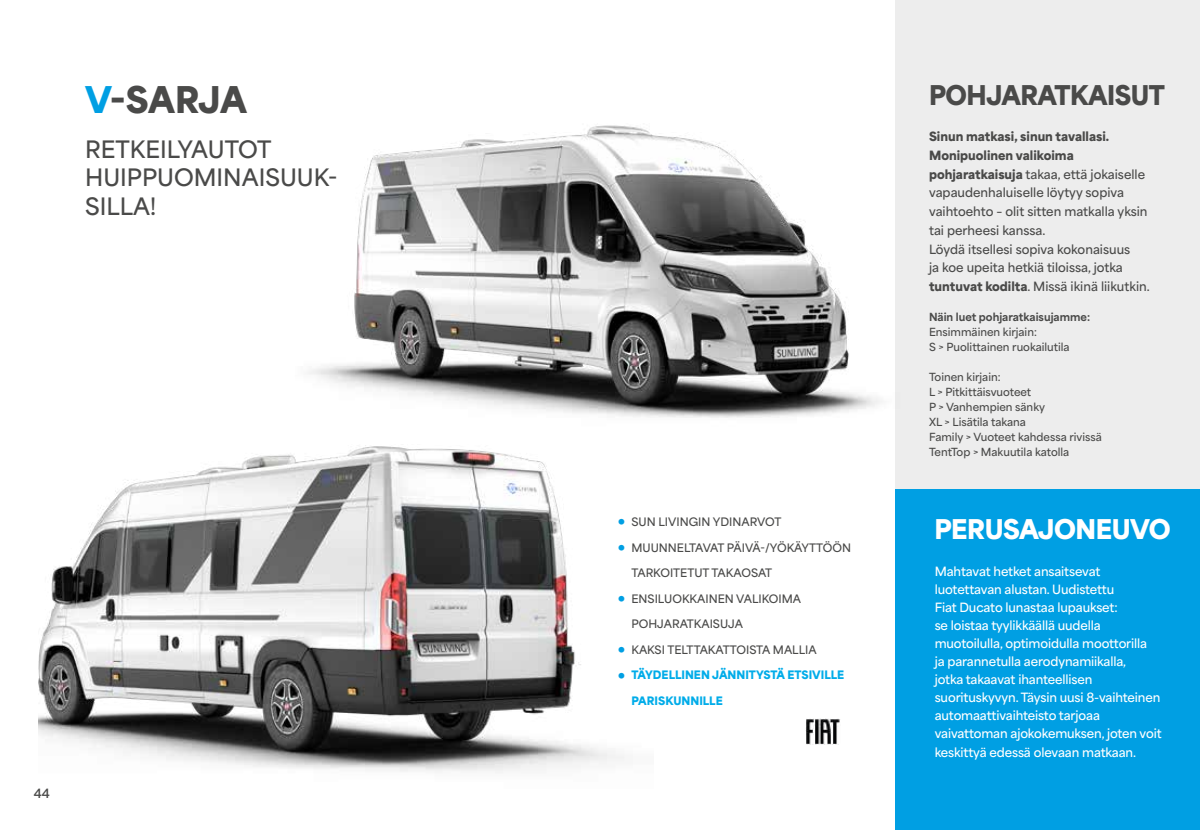
<style>
.page{position:relative;width:1200px;height:830px;background:#fff}
.page>*{position:absolute;margin:0;border:0;box-sizing:border-box;transform-origin:0 0}
.t1{font:900 34.5px "Area Normal";letter-spacing:-.02em;color:#4a4a49}
.t2{font:900 25.5px "Area Normal";letter-spacing:-.02em;color:#4a4a49}
.t3{font:900 25.5px "Area Normal";letter-spacing:-.02em;color:#fff}
.t4{font:600 22.5px/29px "Area Normal";color:#4a4a49}
.t5{font:600 12px/18px "Area Normal";letter-spacing:-.01em;color:#fff}
.t6{font:600 12px/18.8px "Area Normal";color:#4a4a49}
.t7{font:700 12px "Area Normal";color:#4a4a49}
.t8{font:600 10.95px "Area Normal";color:#4a4a49}
.t9{font:900 10.95px "Area Normal";color:#00ace9}
.t10{font:600 10.5px/15px "Area Normal";color:#4a4a49}
.t11{font:800 10.5px "Area Normal";color:#4a4a49}
.s1{color:#009fe3}
.s2{font-weight:900}
.s3{font-weight:900;color:#009fe3}
</style>
<div class="page">
<div style="left:894px;top:0;width:305px;height:519px;background:#ededed"></div>
<img style="left:806px;top:718px;width:33px;height:25px">
<img style="left:308px;top:108px;width:587px;height:349px">
<img style="left:38px;top:420px;width:615px;height:353px">
<div style="left:894px;top:489px;width:305px;height:340px;background:#009fe3"></div>
<p class="t7" style="left:34px;top:781px;width:18px">44</p>
<h1 class="t1" style="left:85px;top:68px;width:163px"><span class="s1">V</span>-SARJA</h1>
<h2 class="t2" style="left:928px;top:72px;width:237px">POHJARATKAISUT</h2>
<h3 class="t4" style="left:85px;top:132px;width:254px">RETKEILYAUTOT<br>HUIPPUOMINAISUUK-<br>SILLA!</h3>
<p class="t6" style="left:928px;top:126px;width:222px"><span class="s2">Sinun matkasi, sinun tavallasi.<br>Monipuolinen valikoima pohjaratkaisuja</span> takaa, että jokaiselle vapaudenhaluiselle löytyy sopiva vaihtoehto – olit sitten matkalla yksin tai perheesi kanssa.<br>Löydä itsellesi sopiva kokonaisuus<br>ja koe upeita hetkiä tiloissa, jotka <span class="s2">tuntuvat kodilta</span>. Missä ikinä liikutkin.</p>
<p class="t11" style="left:928px;top:307px;width:162px">Näin luet pohjaratkaisujamme:</p>
<p class="t10" style="left:928px;top:323px;width:142px">Ensimmäinen kirjain:<br>S &gt; Puolittainen ruokailutila</p>
<p class="t10" style="left:928px;top:368px;width:174px">Toinen kirjain:<br>L &gt; Pitkittäisvuoteet<br>P &gt; Vanhempien sänky<br>XL &gt; Lisätila takana<br>Family &gt; Vuoteet kahdessa rivissä<br>TentTop &gt; Makuutila katolla</p>
<p class="t8" style="left:618px;top:512px;width:164px"><span class="s3">●</span> SUN LIVINGIN YDINARVOT</p>
<p class="t8" style="left:618px;top:537px;width:234px"><span class="s3">●</span> MUUNNELTAVAT PÄIVÄ-/YÖKÄYTTÖÖN</p>
<p class="t8" style="left:631px;top:563px;width:142px">TARKOITETUT TAKAOSAT</p>
<p class="t8" style="left:618px;top:588px;width:184px"><span class="s3">●</span> ENSILUOKKAINEN VALIKOIMA</p>
<p class="t8" style="left:631px;top:614px;width:113px">POHJARATKAISUJA</p>
<p class="t8" style="left:618px;top:639px;width:199px"><span class="s3">●</span> KAKSI TELTTAKATTOISTA MALLIA</p>
<p class="t9" style="left:618px;top:664px;width:227px"><span class="s1">●</span> TÄYDELLINEN JÄNNITYSTÄ ETSIVILLE</p>
<p class="t9" style="left:631px;top:690px;width:93px">PARISKUNNILLE</p>
<h2 class="t3" style="left:934px;top:506px;width:238px">PERUSAJONEUVO</h2>
<p class="t5" style="left:934px;top:561px;width:228px">Mahtavat hetket ansaitsevat luotettavan alustan. Uudistettu<br>Fiat Ducato lunastaa lupaukset:<br>se loistaa tyylikkäällä uudella muotoilulla, optimoidulla moottorilla<br>ja parannetulla aerodynamiikalla,<br>jotka takaavat ihanteellisen suorituskyvyn. Täysin uusi 8-vaihteinen automaattivaihteisto tarjoaa vaivattoman ajokokemuksen, joten voit keskittyä edessä olevaan matkaan.</p>
</div>
